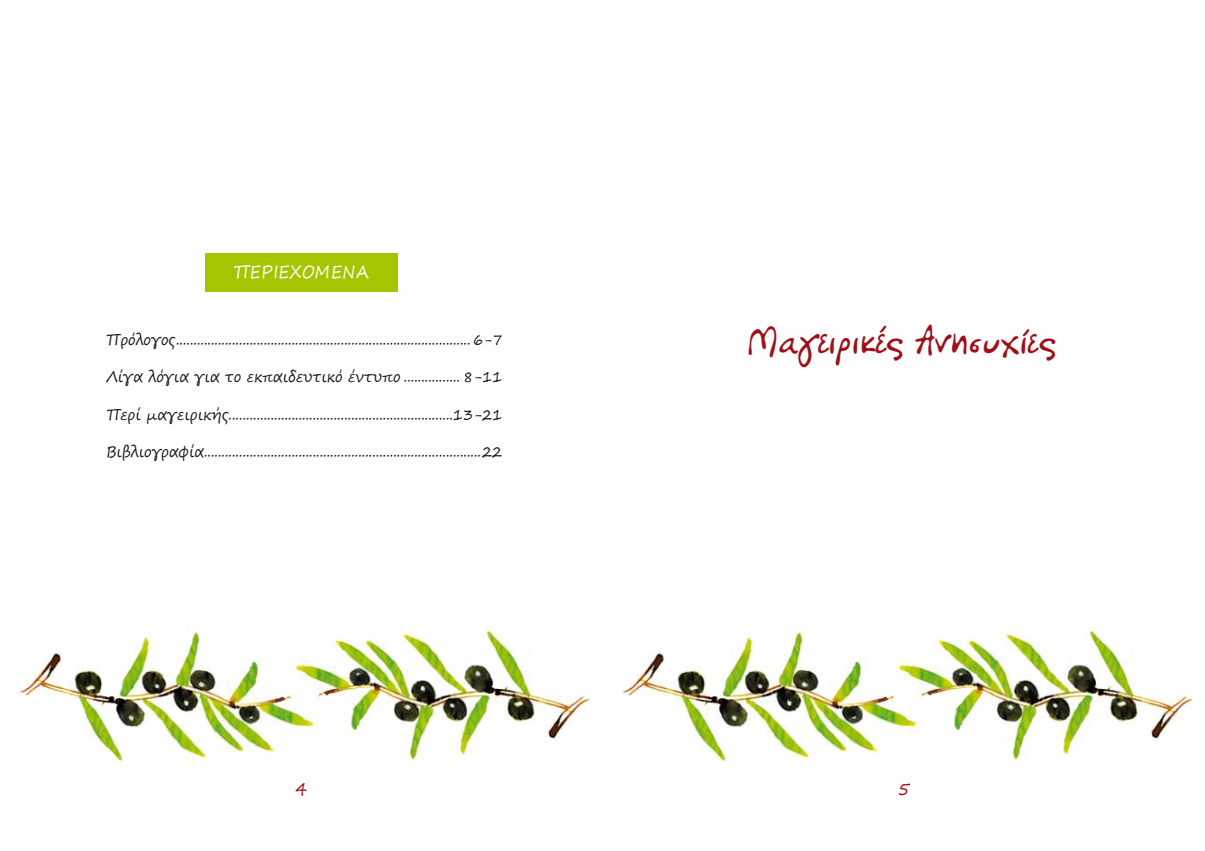
<style>
.page{position:relative;width:1205px;height:851px;background:#fff}
.page>*{position:absolute;margin:0;border:0;box-sizing:border-box;transform-origin:0 0}
.t1{font:700 37.5px "PF Libera Pro";letter-spacing:.005em;color:#9e1019;scale:.92 1}
.t2{font:17.5px "Segoe Print";letter-spacing:.005em;color:#fff;scale:.92 1}
.t3{font:17.5px "Segoe Print";color:#9e1019;scale:.92 1}
.t4{font:15px "Segoe Print";letter-spacing:.005em;color:#1a171b;scale:.92 1}
</style>
<div class="page">
<img style="left:19px;top:626px;width:571px;height:138px">
<img style="left:622px;top:626px;width:571px;height:138px">
<div style="left:205px;top:253px;width:193px;height:39px;background:#a7c400"></div>
<p class="t2" style="left:233px;top:256px;width:149px">ΠΕΡΙΕΧΟΜΕΝΑ</p>
<p class="t4" style="left:106px;top:326px;width:432px">Πρόλογος.................................................................................... 6-7</p>
<p class="t4" style="left:106px;top:363px;width:432px">Λίγα λόγια για το εκπαιδευτικό έντυπο ................ 8-11</p>
<p class="t4" style="left:106px;top:401px;width:432px">Περί μαγειρικής................................................................13-21</p>
<p class="t4" style="left:106px;top:438px;width:432px">Βιβλιογραφία...............................................................................22</p>
<h1 class="t1" style="left:749px;top:314px;width:337px">Μαγειρικές Ανησυχίες</h1>
<p class="t3" style="left:295px;top:773px;width:14px">4</p>
<p class="t3" style="left:898px;top:773px;width:14px">5</p>
</div>
